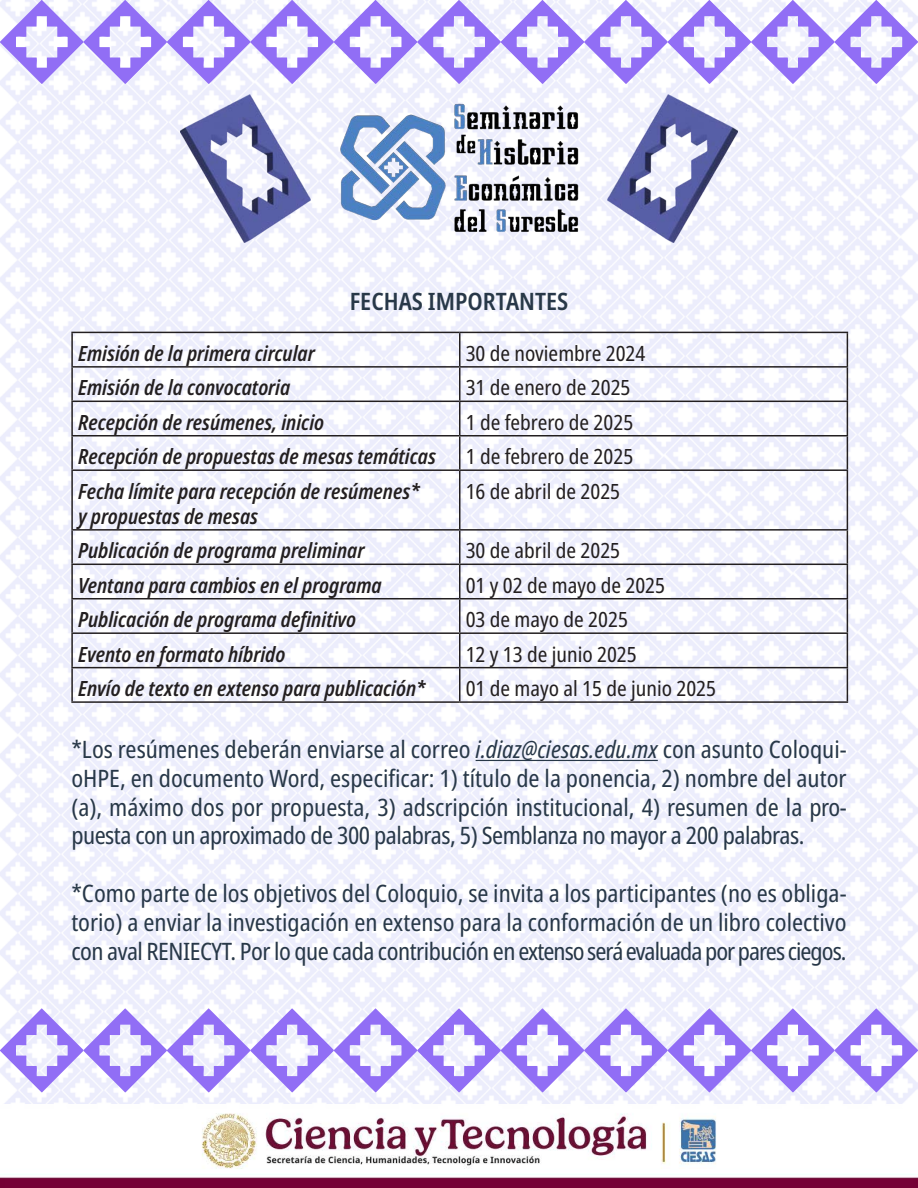
<style>
.page{position:relative;width:918px;height:1188px;background:#fff}
.page>*{position:absolute;margin:0;border:0;box-sizing:border-box;transform-origin:0 0}
.TextoCorridoSHES{font:24px/28.8px "Noto Sans Condensed";letter-spacing:-.02em;color:#283848;text-align:justify}
.t1{font:600 24px "Noto Sans Condensed";color:#283848}
.t2{font:italic 600 21px "Noto Sans Condensed";color:#231f20}
.t3{font:21px "Noto Sans Condensed";color:#231f20}
.s1{font-style:italic}
</style>
<div class="page">
<img style="left:0;top:79px;width:1px;height:244px">
<svg style="left:0;top:1008px;width:918px;height:84px"></svg>
<img style="left:331px;top:95px;width:256px;height:148px">
<img style="left:0;top:1113px;width:918px;height:75px">
<img style="left:180px;top:95px;width:131px;height:148px">
<img style="left:607px;top:95px;width:131px;height:148px">
<svg style="left:0;top:0;width:918px;height:84px"></svg>
<hr style="left:71px;top:332px;width:389px;height:1px;background:#231f20">
<hr style="left:71px;top:333px;width:2px;height:33px;background:#231f20">
<hr style="left:460px;top:332px;width:388px;height:1px;background:#231f20">
<hr style="left:459px;top:333px;width:1px;height:33px;background:#231f20">
<hr style="left:847px;top:333px;width:1px;height:33px;background:#231f20">
<hr style="left:71px;top:366px;width:389px;height:2px;background:#231f20">
<hr style="left:71px;top:368px;width:2px;height:33px;background:#231f20">
<hr style="left:460px;top:366px;width:388px;height:2px;background:#231f20">
<hr style="left:459px;top:368px;width:1px;height:33px;background:#231f20">
<hr style="left:847px;top:368px;width:1px;height:33px;background:#231f20">
<hr style="left:71px;top:401px;width:389px;height:1px;background:#231f20">
<hr style="left:71px;top:402px;width:2px;height:33px;background:#231f20">
<hr style="left:460px;top:401px;width:388px;height:1px;background:#231f20">
<hr style="left:459px;top:402px;width:1px;height:33px;background:#231f20">
<hr style="left:847px;top:402px;width:1px;height:33px;background:#231f20">
<hr style="left:71px;top:435px;width:389px;height:1px;background:#231f20">
<hr style="left:71px;top:436px;width:2px;height:33px;background:#231f20">
<hr style="left:460px;top:435px;width:388px;height:1px;background:#231f20">
<hr style="left:459px;top:436px;width:1px;height:33px;background:#231f20">
<hr style="left:847px;top:436px;width:1px;height:33px;background:#231f20">
<hr style="left:71px;top:469px;width:389px;height:2px;background:#231f20">
<hr style="left:71px;top:471px;width:2px;height:58px;background:#231f20">
<hr style="left:460px;top:469px;width:388px;height:2px;background:#231f20">
<hr style="left:459px;top:471px;width:1px;height:58px;background:#231f20">
<hr style="left:847px;top:471px;width:1px;height:58px;background:#231f20">
<hr style="left:71px;top:529px;width:389px;height:2px;background:#231f20">
<hr style="left:71px;top:531px;width:2px;height:33px;background:#231f20">
<hr style="left:460px;top:529px;width:388px;height:2px;background:#231f20">
<hr style="left:459px;top:531px;width:1px;height:33px;background:#231f20">
<hr style="left:847px;top:531px;width:1px;height:33px;background:#231f20">
<hr style="left:71px;top:564px;width:389px;height:1px;background:#231f20">
<hr style="left:71px;top:565px;width:2px;height:33px;background:#231f20">
<hr style="left:460px;top:564px;width:388px;height:1px;background:#231f20">
<hr style="left:459px;top:565px;width:1px;height:33px;background:#231f20">
<hr style="left:847px;top:565px;width:1px;height:33px;background:#231f20">
<hr style="left:71px;top:598px;width:389px;height:1px;background:#231f20">
<hr style="left:71px;top:599px;width:2px;height:33px;background:#231f20">
<hr style="left:460px;top:598px;width:388px;height:1px;background:#231f20">
<hr style="left:459px;top:599px;width:1px;height:33px;background:#231f20">
<hr style="left:847px;top:599px;width:1px;height:33px;background:#231f20">
<hr style="left:71px;top:632px;width:389px;height:2px;background:#231f20">
<hr style="left:71px;top:634px;width:2px;height:33px;background:#231f20">
<hr style="left:460px;top:632px;width:388px;height:2px;background:#231f20">
<hr style="left:459px;top:634px;width:1px;height:33px;background:#231f20">
<hr style="left:847px;top:634px;width:1px;height:33px;background:#231f20">
<hr style="left:71px;top:667px;width:389px;height:1px;background:#231f20">
<hr style="left:71px;top:668px;width:2px;height:33px;background:#231f20">
<hr style="left:460px;top:667px;width:388px;height:1px;background:#231f20">
<hr style="left:459px;top:668px;width:1px;height:33px;background:#231f20">
<hr style="left:847px;top:668px;width:1px;height:33px;background:#231f20">
<hr style="left:71px;top:701px;width:389px;height:2px;background:#231f20">
<hr style="left:460px;top:701px;width:388px;height:2px;background:#231f20">
<hr style="left:476px;top:760px;width:182px;height:1px;background:#283848">
<p class="t1" style="left:350px;top:284px;width:220px">FECHAS IMPORTANTES</p>
<p class="t2" style="left:78px;top:338px;width:238px">Emisión de la primera circular</p>
<p class="t3" style="left:466px;top:339px;width:181px">30 de noviembre 2024</p>
<p class="t2" style="left:78px;top:373px;width:214px">Emisión de la convocatoria</p>
<p class="t3" style="left:466px;top:373px;width:166px">31 de enero de 2025</p>
<p class="t2" style="left:78px;top:407px;width:248px">Recepción de resúmenes, inicio</p>
<p class="t3" style="left:466px;top:407px;width:169px">1 de febrero de 2025</p>
<p class="t2" style="left:78px;top:442px;width:359px">Recepción de propuestas de mesas temáticas</p>
<p class="t3" style="left:466px;top:442px;width:169px">1 de febrero de 2025</p>
<p class="t2" style="left:78px;top:476px;width:343px">Fecha límite para recepción de resúmenes*</p>
<p class="t2" style="left:78px;top:501px;width:182px">y propuestas de mesas</p>
<p class="t3" style="left:466px;top:476px;width:156px">16 de abril de 2025</p>
<p class="t2" style="left:78px;top:536px;width:288px">Publicación de programa preliminar</p>
<p class="t3" style="left:466px;top:536px;width:156px">30 de abril de 2025</p>
<p class="t2" style="left:78px;top:570px;width:305px">Ventana para cambios en el programa</p>
<p class="t3" style="left:466px;top:570px;width:201px">01 y 02 de mayo de 2025</p>
<p class="t2" style="left:78px;top:605px;width:280px">Publicación de programa definitivo</p>
<p class="t3" style="left:466px;top:605px;width:164px">03 de mayo de 2025</p>
<p class="t2" style="left:78px;top:639px;width:209px">Evento en formato híbrido</p>
<p class="t3" style="left:466px;top:639px;width:173px">12 y 13 de junio 2025</p>
<p class="t2" style="left:78px;top:674px;width:349px">Envío de texto en extenso para publicación*</p>
<p class="t3" style="left:466px;top:674px;width:252px">01 de mayo al 15 de junio 2025</p>
<p class="TextoCorridoSHES" style="left:71px;top:736px;width:777px">*Los resúmenes deberán enviarse al correo <span class="s1">i.diaz@ciesas.edu.mx</span> con asunto Coloqui&shy;oHPE, en documento Word, especificar: 1) título de la ponencia, 2) nombre del autor (a), máximo dos por propuesta, 3) adscripción institucional, 4) resumen de la pro&shy;puesta con un aproximado de 300 palabras, 5) Semblanza no mayor a 200 palabras.</p>
<p class="TextoCorridoSHES" style="left:71px;top:880px;width:777px">*Como parte de los objetivos del Coloquio, se invita a los participantes (no es obliga&shy;torio) a enviar la investigación en extenso para la conformación de un libro colectivo con aval RENIECYT. Por lo que cada contribución en extenso será evaluada por pares ciegos.</p>
</div>
